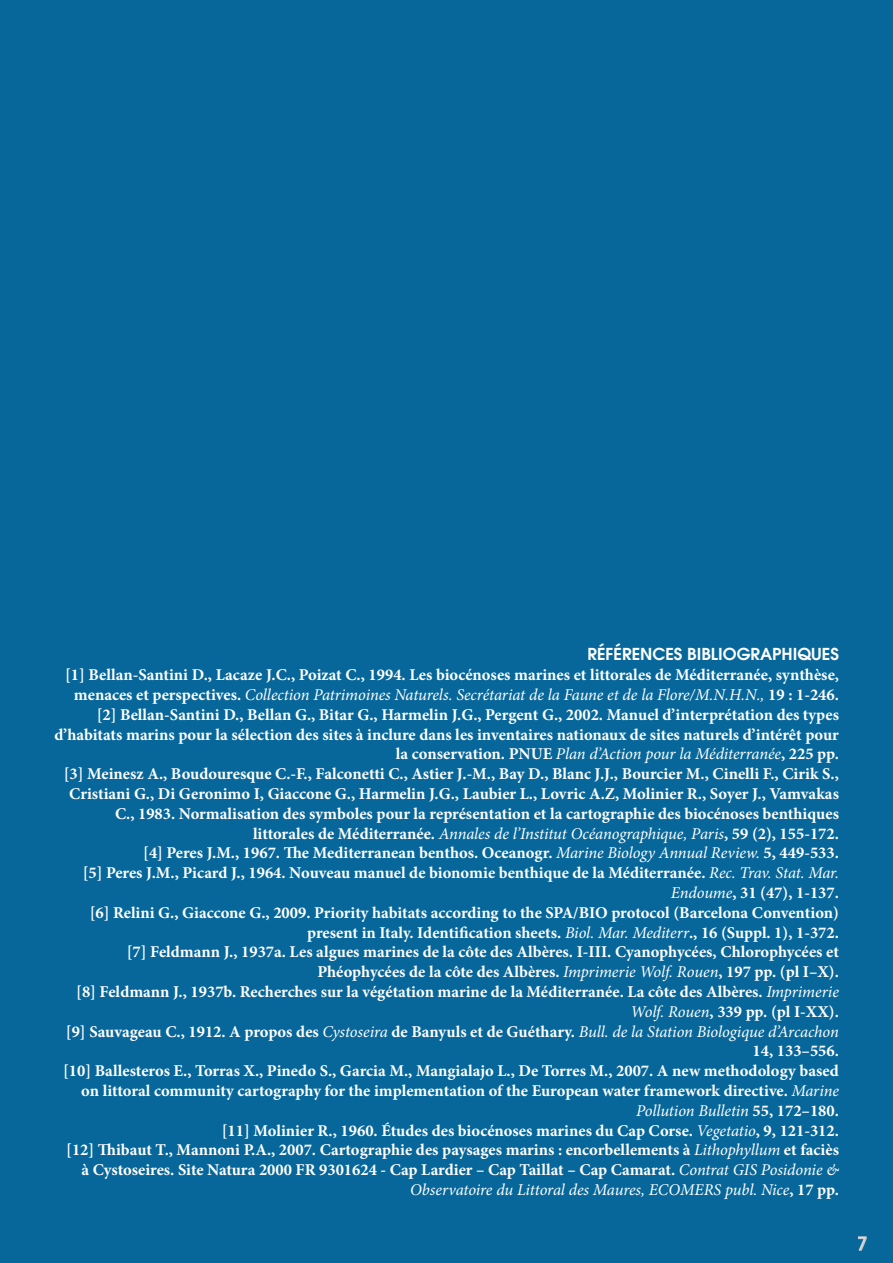
<style>
.page{position:relative;width:893px;height:1263px;background:#07679a}
.page>*{position:absolute;margin:0;border:0;box-sizing:border-box;transform-origin:0 0}
.t1{font:500 18px "Avant Garde LT";color:#dadada}
.t2{font:700 16.5px/19.8px "Minion Pro";color:#fff;text-align:right}
.t3{font:600 16.5px "Avant Garde LT";color:#fff}
.s1{font-weight:400;font-style:italic}
</style>
<div class="page">
<svg style="left:858px;top:1236px;width:9px;height:15px"></svg>
<p class="t3" style="left:587px;top:643px;width:253px">RÉFÉRENCES BIBLIOGRAPHIQUES</p>
<p class="t2" style="left:54px;top:665px;width:786px">[1] Bellan-Santini D., Lacaze J.C., Poizat C., 1994. Les biocénoses marines et littorales de Méditerranée, synthèse, menaces et perspectives. <span class="s1">Collection Patrimoines Naturels. Secrétariat de la Faune et de la Flore/M.N.H.N.,</span> 19 : 1-246. [2] Bellan-Santini D., Bellan G., Bitar G., Harmelin J.G., Pergent G., 2002. Manuel d’interprétation des types d’habitats marins pour la sélection des sites à inclure dans les inventaires nationaux de sites naturels d’intérêt pour la conservation. PNUE <span class="s1">Plan d’Action pour la Méditerranée</span>, 225 pp.<br>[3] Meinesz A., Boudouresque C.-F., Falconetti C., Astier J.-M., Bay D., Blanc J.J., Bourcier M., Cinelli F., Cirik S., Cristiani G., Di Geronimo I, Giaccone G., Harmelin J.G., Laubier L., Lovric A.Z, Molinier R., Soyer J., Vamvakas C., 1983. Normalisation des symboles pour la représentation et la cartographie des biocénoses benthiques littorales de Méditerranée. <span class="s1">Annales de l’Institut Océanographique, Paris</span>, 59 (2), 155-172.<br>[4] Peres J.M., 1967. The Mediterranean benthos. Oceanogr. <span class="s1">Marine Biology Annual Review.</span> 5, 449-533.<br>[5] Peres J.M., Picard J., 1964. Nouveau manuel de bionomie benthique de la Méditerranée. <span class="s1">Rec. Trav. Stat. Mar.<br>Endoume</span>, 31 (47), 1-137.<br>[6] Relini G., Giaccone G., 2009. Priority habitats according to the SPA/BIO protocol (Barcelona Convention) present in Italy. Identification sheets. <span class="s1">Biol. Mar. Mediterr</span>., 16 (Suppl. 1), 1-372.<br>[7] Feldmann J., 1937a. Les algues marines de la côte des Albères. I-III. Cyanophycées, Chlorophycées et Phéophycées de la côte des Albères. <span class="s1">Imprimerie Wolf. Rouen</span>, 197 pp. (pl I–X).<br>[8] Feldmann J., 1937b. Recherches sur la végétation marine de la Méditerranée. La côte des Albères. <span class="s1">Imprimerie Wolf. Rouen</span>, 339 pp. (pl I-XX).<br>[9] Sauvageau C., 1912. A propos des <span class="s1">Cystoseira</span> de Banyuls et de Guéthary. <span class="s1">Bull. de la Station Biologique d’Arcachon </span>14, 133–556.<br>[10] Ballesteros E., Torras X., Pinedo S., Garcia M., Mangialajo L., De Torres M., 2007. A new methodology based on littoral community cartography for the implementation of the European water framework directive. <span class="s1">Marine Pollution Bulletin</span> 55, 172–180.<br>[11] Molinier R., 1960. Études des biocénoses marines du Cap Corse. <span class="s1">Vegetatio</span>, 9, 121-312.<br>[12] Thibaut T., Mannoni P.A., 2007. Cartographie des paysages marins : encorbellements à <span class="s1">Lithophyllum</span> et faciès à Cystoseires. Site Natura 2000 FR 9301624 - Cap Lardier – Cap Taillat – Cap Camarat. <span class="s1">Contrat GIS Posidonie &amp; Observatoire du Littoral des Maures, ECOMERS publ. Nice</span>, 17 pp.</p>
<p class="t1" style="left:857px;top:1232px;width:11px">7</p>
</div>
